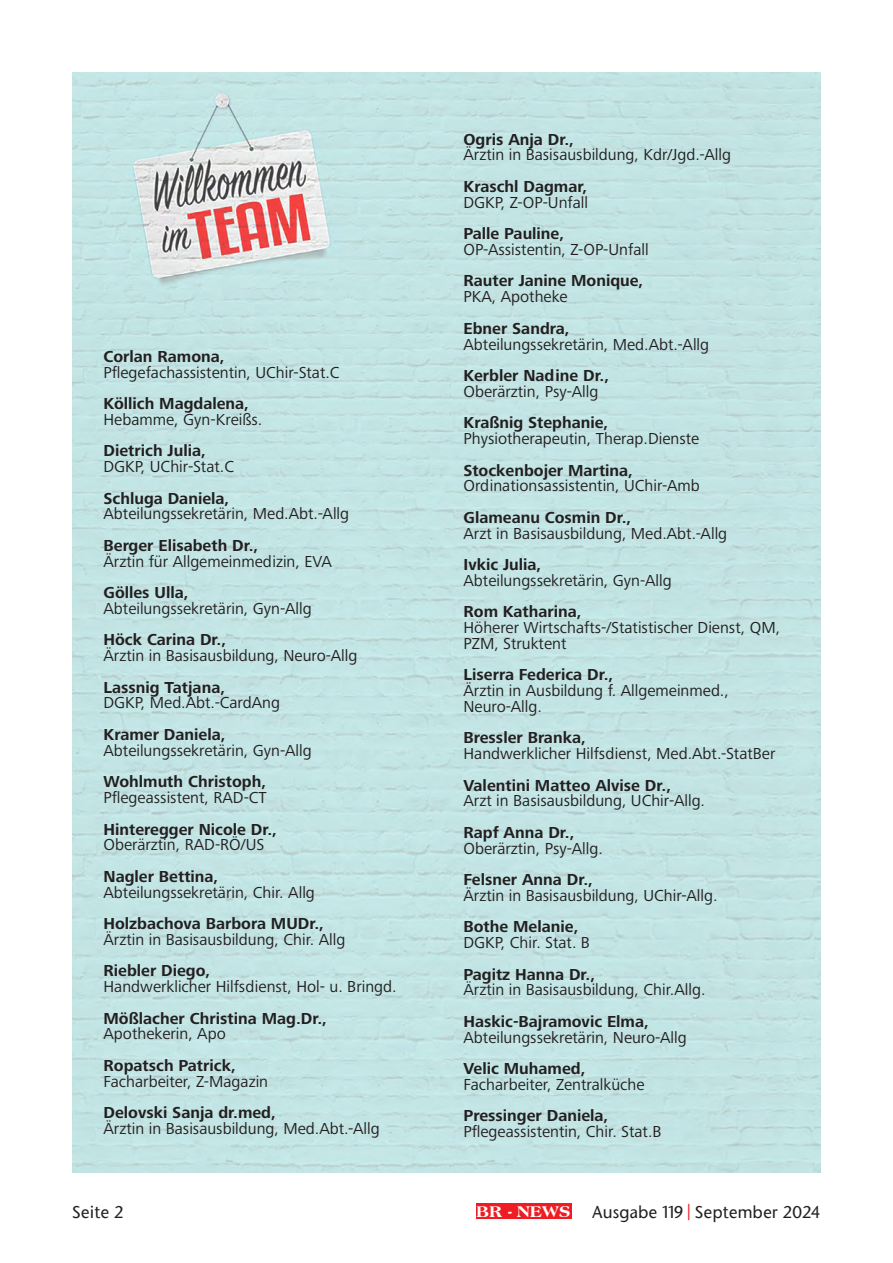
<style>
.page{position:relative;width:893px;height:1263px;background:#fff}
.page>*{position:absolute;margin:0;border:0;box-sizing:border-box;transform-origin:0 0}
.t1{font:800 16.65px "Americana BT";letter-spacing:.02em;color:#fff}
.t2{font:16.5px/15.8px "Frutiger Next Pro";color:#231f20}
.t3{font:700 16.5px "Frutiger Next Pro";color:#231f20}
.t4{font:500 16.5px "Stone Sans";letter-spacing:.005em;color:#231f20}
.s1{color:#ee1d23}
</style>
<div class="page">
<div style="left:476px;top:1203px;width:95px;height:15px;background:#ee1d23"></div>
<img style="left:72px;top:72px;width:749px;height:1100px">
<p class="t3" style="left:104px;top:347px;width:123px">Corlan Ramona,</p>
<p class="t2" style="left:104px;top:364px;width:238px">Pflegefachassistentin, UChir-Stat.C</p>
<p class="t3" style="left:104px;top:394px;width:147px">Köllich Magdalena,</p>
<p class="t2" style="left:104px;top:411px;width:160px">Hebamme, Gyn-Kreißs.</p>
<p class="t3" style="left:104px;top:441px;width:104px">Dietrich Julia,</p>
<p class="t2" style="left:104px;top:459px;width:132px">DGKP, UChir-Stat.C</p>
<p class="t3" style="left:104px;top:489px;width:127px">Schluga Daniela,</p>
<p class="t2" style="left:104px;top:506px;width:247px">Abteilungssekretärin, Med.Abt.-Allg</p>
<p class="t3" style="left:104px;top:536px;width:156px">Berger Elisabeth Dr.,</p>
<p class="t2" style="left:104px;top:553px;width:230px">Ärztin für Allgemeinmedizin, EVA</p>
<p class="t3" style="left:104px;top:583px;width:87px">Gölles Ulla,</p>
<p class="t2" style="left:104px;top:601px;width:210px">Abteilungssekretärin, Gyn-Allg</p>
<p class="t3" style="left:104px;top:630px;width:124px">Höck Carina Dr.,</p>
<p class="t2" style="left:104px;top:648px;width:255px">Ärztin in Basisausbildung, Neuro-Allg</p>
<p class="t3" style="left:104px;top:678px;width:123px">Lassnig Tatjana,</p>
<p class="t2" style="left:104px;top:695px;width:178px">DGKP, Med.Abt.-CardAng</p>
<p class="t3" style="left:104px;top:725px;width:124px">Kramer Daniela,</p>
<p class="t2" style="left:104px;top:742px;width:210px">Abteilungssekretärin, Gyn-Allg</p>
<p class="t3" style="left:104px;top:772px;width:164px">Wohlmuth Christoph,</p>
<p class="t2" style="left:104px;top:790px;width:165px">Pflegeassistent, RAD-CT</p>
<p class="t3" style="left:104px;top:819px;width:175px">Hinteregger Nicole Dr.,</p>
<p class="t2" style="left:104px;top:837px;width:162px">Oberärztin, RAD-RÖ/US</p>
<p class="t3" style="left:104px;top:867px;width:116px">Nagler Bettina,</p>
<p class="t2" style="left:104px;top:884px;width:213px">Abteilungssekretärin, Chir. Allg</p>
<p class="t3" style="left:104px;top:914px;width:222px">Holzbachova Barbora MUDr.,</p>
<p class="t2" style="left:104px;top:931px;width:243px">Ärztin in Basisausbildung, Chir. Allg</p>
<p class="t3" style="left:104px;top:961px;width:108px">Riebler Diego,</p>
<p class="t2" style="left:104px;top:979px;width:295px">Handwerklicher Hilfsdienst, Hol- u. Bringd.</p>
<p class="t3" style="left:104px;top:1008px;width:225px">Mößlacher Christina Mag.Dr.,</p>
<p class="t2" style="left:104px;top:1026px;width:124px">Apothekerin, Apo</p>
<p class="t3" style="left:104px;top:1056px;width:134px">Ropatsch Patrick,</p>
<p class="t2" style="left:104px;top:1073px;width:166px">Facharbeiter, Z-Magazin</p>
<p class="t3" style="left:104px;top:1103px;width:174px">Delovski Sanja dr.med,</p>
<p class="t2" style="left:104px;top:1120px;width:278px">Ärztin in Basisausbildung, Med.Abt.-Allg</p>
<p class="t3" style="left:463px;top:130px;width:112px">Ogris Anja Dr.,</p>
<p class="t2" style="left:463px;top:147px;width:269px">Ärztin in Basisausbildung, Kdr/Jgd.-Allg</p>
<p class="t3" style="left:463px;top:177px;width:125px">Kraschl Dagmar,</p>
<p class="t2" style="left:463px;top:194px;width:126px">DGKP, Z-OP-Unfall</p>
<p class="t3" style="left:463px;top:224px;width:102px">Palle Pauline,</p>
<p class="t2" style="left:463px;top:242px;width:187px">OP-Assistentin, Z-OP-Unfall</p>
<p class="t3" style="left:463px;top:272px;width:181px">Rauter Janine Monique,</p>
<p class="t2" style="left:463px;top:289px;width:106px">PKA, Apotheke</p>
<p class="t3" style="left:463px;top:319px;width:108px">Ebner Sandra,</p>
<p class="t2" style="left:463px;top:336px;width:247px">Abteilungssekretärin, Med.Abt.-Allg</p>
<p class="t3" style="left:463px;top:366px;width:147px">Kerbler Nadine Dr.,</p>
<p class="t2" style="left:463px;top:383px;width:136px">Oberärztin, Psy-Allg</p>
<p class="t3" style="left:463px;top:413px;width:146px">Kraßnig Stephanie,</p>
<p class="t2" style="left:463px;top:431px;width:237px">Physiotherapeutin, Therap.Dienste</p>
<p class="t3" style="left:463px;top:461px;width:171px">Stockenbojer Martina,</p>
<p class="t2" style="left:463px;top:478px;width:238px">Ordinationsassistentin, UChir-Amb</p>
<p class="t3" style="left:463px;top:508px;width:169px">Glameanu Cosmin Dr.,</p>
<p class="t2" style="left:463px;top:525px;width:265px">Arzt in Basisausbildung, Med.Abt.-Allg</p>
<p class="t3" style="left:463px;top:555px;width:79px">Ivkic Julia,</p>
<p class="t2" style="left:463px;top:572px;width:210px">Abteilungssekretärin, Gyn-Allg</p>
<p class="t3" style="left:463px;top:602px;width:120px">Rom Katharina,</p>
<p class="t2" style="left:463px;top:620px;width:318px">Höherer Wirtschafts-/Statistischer Dienst, QM,<br>PZM, Struktent</p>
<p class="t3" style="left:463px;top:665px;width:151px">Liserra Federica Dr.,</p>
<p class="t2" style="left:463px;top:683px;width:267px">Ärztin in Ausbildung f. Allgemeinmed.,</p>
<p class="t2" style="left:463px;top:698px;width:80px">Neuro-Allg.</p>
<p class="t3" style="left:463px;top:728px;width:124px">Bressler Branka,</p>
<p class="t2" style="left:463px;top:746px;width:313px">Handwerklicher Hilfsdienst, Med.Abt.-StatBer</p>
<p class="t3" style="left:463px;top:776px;width:209px">Valentini Matteo Alvise Dr.,</p>
<p class="t2" style="left:463px;top:793px;width:243px">Arzt in Basisausbildung, UChir-Allg.</p>
<p class="t3" style="left:463px;top:823px;width:113px">Rapf Anna Dr.,</p>
<p class="t2" style="left:463px;top:840px;width:141px">Oberärztin, Psy-Allg.</p>
<p class="t3" style="left:463px;top:870px;width:131px">Felsner Anna Dr.,</p>
<p class="t2" style="left:463px;top:887px;width:256px">Ärztin in Basisausbildung, UChir-Allg.</p>
<p class="t3" style="left:463px;top:917px;width:117px">Bothe Melanie,</p>
<p class="t2" style="left:463px;top:935px;width:128px">DGKP, Chir. Stat. B</p>
<p class="t3" style="left:463px;top:965px;width:133px">Pagitz Hanna Dr.,</p>
<p class="t2" style="left:463px;top:982px;width:243px">Ärztin in Basisausbildung, Chir.Allg.</p>
<p class="t3" style="left:463px;top:1012px;width:187px">Haskic-Bajramovic Elma,</p>
<p class="t2" style="left:463px;top:1029px;width:225px">Abteilungssekretärin, Neuro-Allg</p>
<p class="t3" style="left:463px;top:1059px;width:124px">Velic Muhamed,</p>
<p class="t2" style="left:463px;top:1076px;width:183px">Facharbeiter, Zentralküche</p>
<p class="t3" style="left:463px;top:1106px;width:146px">Pressinger Daniela,</p>
<p class="t2" style="left:463px;top:1124px;width:200px">Pflegeassistentin, Chir. Stat.B</p>
<p class="t4" style="left:72px;top:1201px;width:53px">Seite 2</p>
<p class="t1" style="left:476px;top:1201px;width:96px">BR - NEWS</p>
<p class="t4" style="left:592px;top:1201px;width:230px">Ausgabe 119 <span class="s1">|</span> September 2024</p>
</div>
